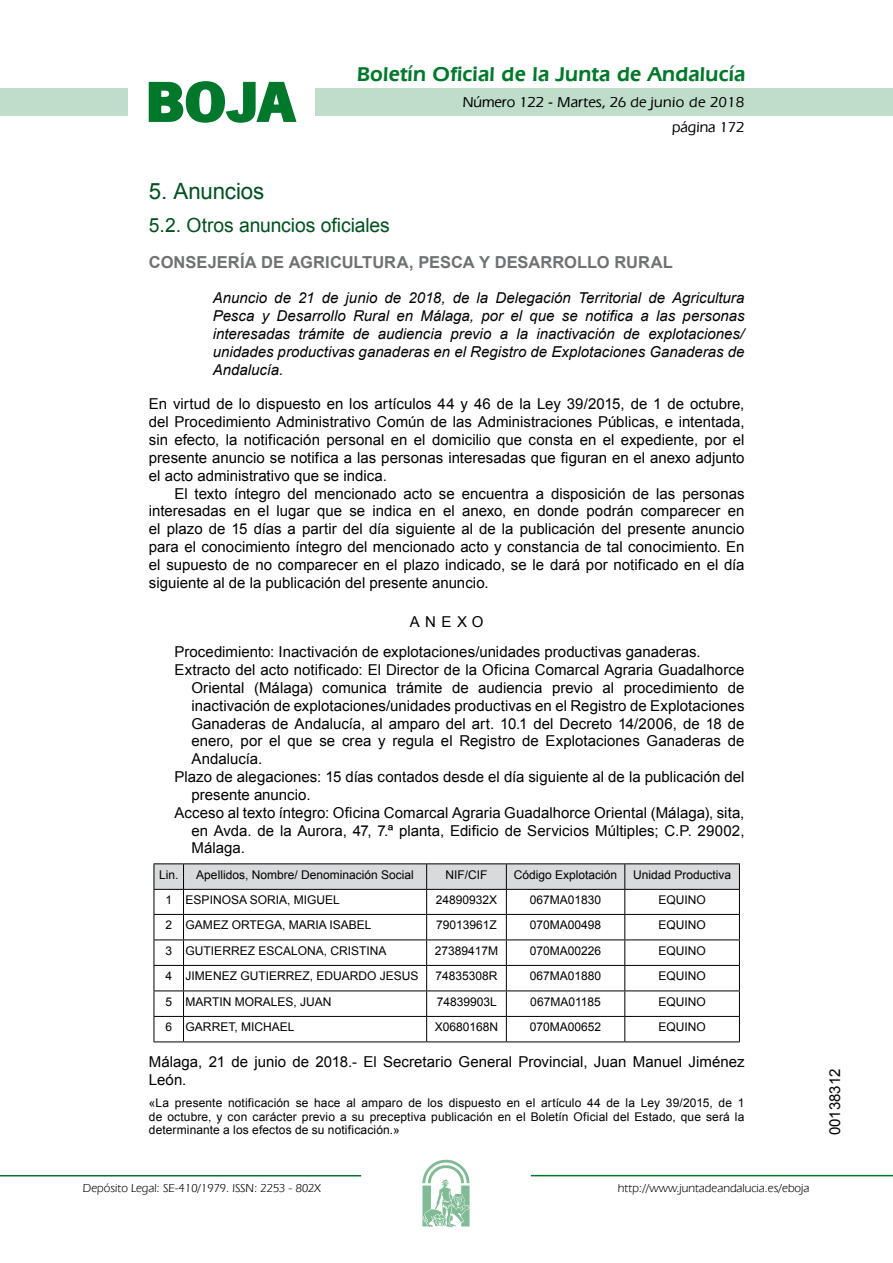
<style>
.page{position:relative;width:893px;height:1263px;background:#fff}
.page>*{position:absolute;margin:0;border:0;box-sizing:border-box;transform-origin:0 0}
.t1{font:700 57.75px "News Got T";color:#00782c;scale:1.14 1}
.t2{font:22.5px "Arial";letter-spacing:-.005em;color:#00501f}
.t3{font:600 21px "Eras IT Cby BT";letter-spacing:.01em;color:#00782c}
.t4{font:19.5px "Arial";letter-spacing:-.005em;color:#00501f}
.t5{font:700 16.5px "Arial";color:#707173}
.t6{font:15px/17.9px "Arial";color:#000;text-align:justify}
.t7{font:italic 15px/17.9px "Arial";color:#000;text-align:justify}
.t8{font:500 15px/24.5px "Eras IT Cby BT";color:#000;text-align:right}
.t9{font:12px/13.5px "Arial";color:#000;text-align:justify}
.t10{font:12px "Eras IT Cby BT";color:#000}
</style>
<div class="page">
<div style="left:315px;top:88px;width:577px;height:28px;background:#bfddca"></div>
<div style="left:0;top:88px;width:128px;height:28px;background:#bfddca"></div>
<hr style="left:0;top:1175px;width:361px;height:2px;background:#00782c">
<svg style="left:422px;top:1159px;width:47px;height:68px"></svg>
<hr style="left:531px;top:1175px;width:361px;height:1px;background:#00782c">
<svg style="left:148px;top:81px;width:149px;height:42px"></svg>
<hr style="left:153px;top:863px;width:30px;height:1px;background:#000">
<hr style="left:183px;top:863px;width:243px;height:1px;background:#000">
<hr style="left:426px;top:863px;width:80px;height:1px;background:#000">
<hr style="left:506px;top:863px;width:118px;height:1px;background:#000">
<hr style="left:624px;top:863px;width:115px;height:1px;background:#000">
<svg style="left:153px;top:864px;width:587px;height:178px"></svg>
<hr style="left:153px;top:1042px;width:30px;height:1px;background:#000">
<hr style="left:183px;top:1042px;width:243px;height:1px;background:#000">
<hr style="left:426px;top:1042px;width:80px;height:1px;background:#000">
<hr style="left:506px;top:1042px;width:118px;height:1px;background:#000">
<hr style="left:624px;top:1042px;width:115px;height:1px;background:#000">
<h1 class="t1" style="left:145px;top:68px;width:133px">BOJA</h1>
<h3 class="t3" style="left:357px;top:62px;width:390px">Boletín Oficial de la Junta de Andalucía</h3>
<p class="t8" style="left:463px;top:90px;width:283px">Número 122 - Martes, 26 de junio de 2018 página 172</p>
<h2 class="t2" style="left:149px;top:177px;width:117px">5. Anuncios</h2>
<h3 class="t4" style="left:149px;top:212px;width:242px">5.2. Otros anuncios oficiales</h3>
<p class="t5" style="left:149px;top:252px;width:525px">CONSEJERÍA DE AGRICULTURA, PESCA Y DESARROLLO RURAL</p>
<p class="t7" style="left:213px;top:289px;width:533px">Anuncio de 21 de junio de 2018, de la Delegación Territorial de Agricultura Pesca y Desarrollo Rural en Málaga, por el que se notifica a las personas interesadas trámite de audiencia previo a la inactivación de explotaciones/ unidades productivas ganaderas en el Registro de Explotaciones Ganaderas de Andalucía.</p>
<p class="t6" style="left:149px;top:395px;width:597px">En virtud de lo dispuesto en los artículos 44 y 46 de la Ley 39/2015, de 1 de octubre, del Procedimiento Administrativo Común de las Administraciones Públicas, e intentada, sin efecto, la notificación personal en el domicilio que consta en el expediente, por el presente anuncio se notifica a las personas interesadas que figuran en el anexo adjunto el acto administrativo que se indica.</p>
<p class="t6" style="left:149px;top:484px;width:597px;text-indent:26px">El texto íntegro del mencionado acto se encuentra a disposición de las personas interesadas en el lugar que se indica en el anexo, en donde podrán comparecer en el plazo de 15 días a partir del día siguiente al de la publicación del presente anuncio para el conocimiento íntegro del mencionado acto y constancia de tal conocimiento. En el supuesto de no comparecer en el plazo indicado, se le dará por notificado en el día siguiente al de la publicación del presente anuncio.</p>
<p class="t6" style="left:174px;top:606px;width:528px;line-height:30.6px;text-indent:235px">ANEXO<br>Procedimiento: Inactivación de explotaciones/unidades productivas ganaderas.</p>
<p class="t6" style="left:174px;top:661px;width:571px">Extracto del acto notificado: El Director de la Oficina Comarcal Agraria Guadalhorce</p>
<p class="t6" style="left:191px;top:679px;width:554px">Oriental (Málaga) comunica trámite de audiencia previo al procedimiento de</p>
<p class="t6" style="left:191px;top:697px;width:554px">inactivación de explotaciones/unidades productivas en el Registro de Explotaciones</p>
<p class="t6" style="left:191px;top:715px;width:554px">Ganaderas de Andalucía, al amparo del art. 10.1 del Decreto 14/2006, de 18 de</p>
<p class="t6" style="left:191px;top:732px;width:554px">enero, por el que se crea y regula el Registro de Explotaciones Ganaderas de</p>
<p class="t6" style="left:191px;top:750px;width:72px">Andalucía.</p>
<p class="t6" style="left:174px;top:768px;width:571px">Plazo de alegaciones: 15 días contados desde el día siguiente al de la publicación del</p>
<p class="t6" style="left:191px;top:786px;width:121px">presente anuncio.</p>
<p class="t6" style="left:174px;top:804px;width:571px">Acceso al texto íntegro: Oficina Comarcal Agraria Guadalhorce Oriental (Málaga), sita,</p>
<p class="t6" style="left:191px;top:822px;width:554px">en Avda. de la Aurora, 47, 7.ª planta, Edificio de Servicios Múltiples; C.P. 29002,</p>
<p class="t6" style="left:191px;top:839px;width:55px">Málaga.</p>
<p class="t9" style="left:159px;top:868px;width:21px">Lin.</p>
<p class="t9" style="left:196px;top:868px;width:219px">Apellidos, Nombre/ Denominación Social</p>
<p class="t9" style="left:445px;top:868px;width:43px">NIF/CIF</p>
<p class="t9" style="left:514px;top:868px;width:105px">Código Explotación</p>
<p class="t9" style="left:633px;top:868px;width:100px">Unidad Productiva</p>
<p class="t9" style="left:165px;top:893px;width:176px">1 ESPINOSA SORIA, MIGUEL</p>
<p class="t9" style="left:436px;top:893px;width:63px">24890932X</p>
<p class="t9" style="left:530px;top:893px;width:73px">067MA01830</p>
<p class="t9" style="left:658px;top:893px;width:49px">EQUINO</p>
<p class="t9" style="left:165px;top:918px;width:208px">2 GAMEZ ORTEGA, MARIA ISABEL</p>
<p class="t9" style="left:436px;top:918px;width:62px">79013961Z</p>
<p class="t9" style="left:530px;top:918px;width:73px">070MA00498</p>
<p class="t9" style="left:658px;top:918px;width:49px">EQUINO</p>
<p class="t9" style="left:165px;top:944px;width:222px">3 GUTIERREZ ESCALONA, CRISTINA</p>
<p class="t9" style="left:435px;top:944px;width:65px">27389417M</p>
<p class="t9" style="left:530px;top:944px;width:73px">070MA00226</p>
<p class="t9" style="left:658px;top:944px;width:49px">EQUINO</p>
<p class="t9" style="left:165px;top:969px;width:254px">4 JIMENEZ GUTIERREZ, EDUARDO JESUS</p>
<p class="t9" style="left:435px;top:969px;width:64px">74835308R</p>
<p class="t9" style="left:530px;top:969px;width:73px">067MA01880</p>
<p class="t9" style="left:658px;top:969px;width:49px">EQUINO</p>
<p class="t9" style="left:165px;top:995px;width:168px">5 MARTIN MORALES, JUAN</p>
<p class="t9" style="left:436px;top:995px;width:62px">74839903L</p>
<p class="t9" style="left:530px;top:995px;width:72px">067MA01185</p>
<p class="t9" style="left:658px;top:995px;width:49px">EQUINO</p>
<p class="t9" style="left:165px;top:1020px;width:130px">6 GARRET, MICHAEL</p>
<p class="t9" style="left:435px;top:1020px;width:65px">X0680168N</p>
<p class="t9" style="left:530px;top:1020px;width:73px">070MA00652</p>
<p class="t9" style="left:658px;top:1020px;width:49px">EQUINO</p>
<p class="t6" style="left:149px;top:1053px;width:597px">Málaga, 21 de junio de 2018.- El Secretario General Provincial, Juan Manuel Jiménez<br>León.</p>
<p class="t9" style="left:149px;top:1097px;width:597px">«La presente notificación se hace al amparo de los dispuesto en el artículo 44 de la Ley 39/2015, de 1 de octubre, y con carácter previo a su preceptiva publicación en el Boletín Oficial del Estado, que será la determinante a los efectos de su notificación.»</p>
<p class="t10" style="left:83px;top:1181px;width:239px">Depósito Legal: SE-410/1979. ISSN: 2253 - 802X</p>
<p class="t10" style="left:618px;top:1181px;width:193px">http://www.juntadeandalucia.es/eboja</p>
<p class="t6" style="left:826px;top:1135px;width:68px;rotate:-90deg">00138312</p>
</div>
